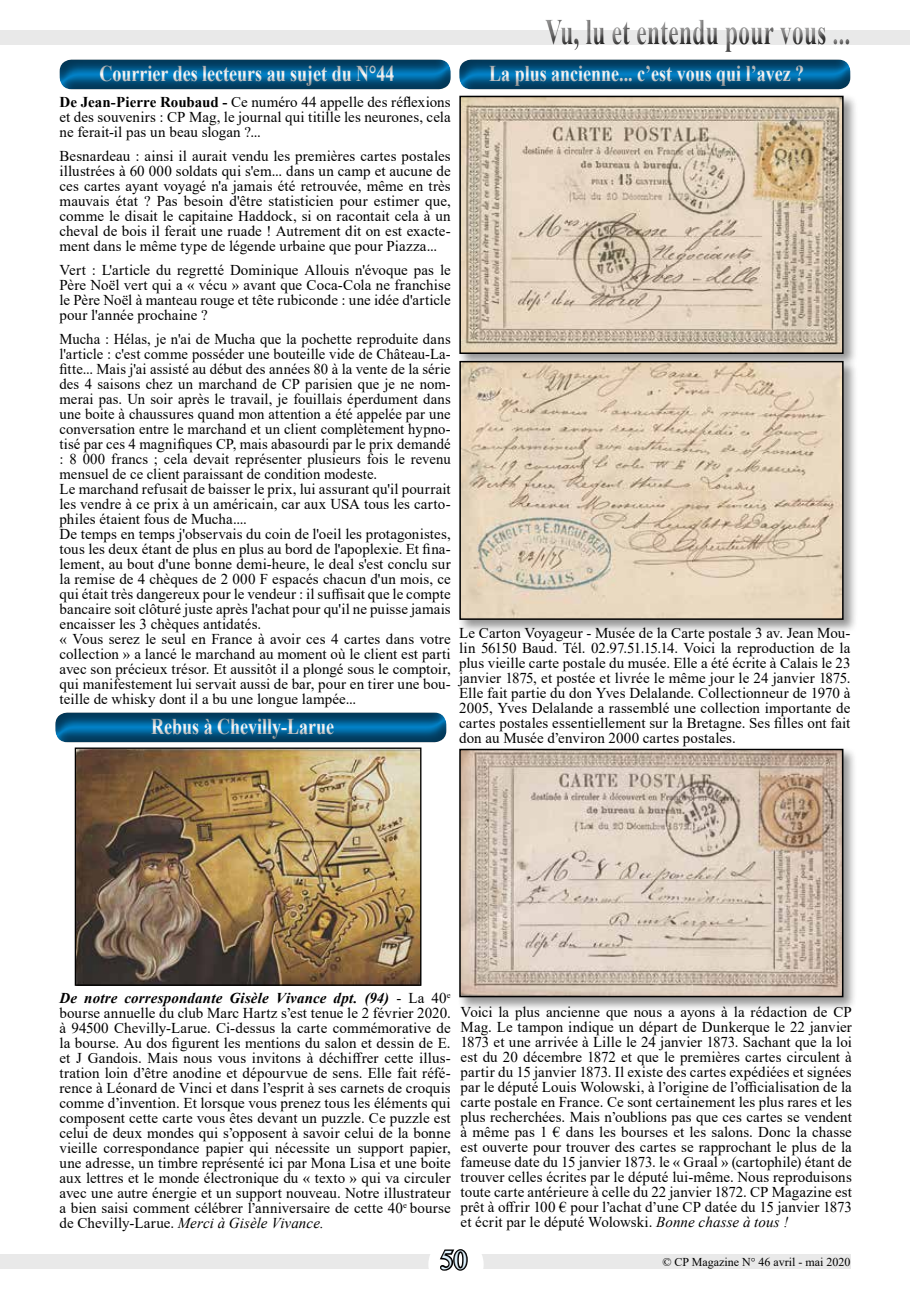
<style>
.page{position:relative;width:910px;height:1293px;background:#fff}
.page>*{position:absolute;margin:0;border:0;box-sizing:border-box;transform-origin:0 0}
.t1{font:700 36px "Times New Roman";color:#706f6f;scale:.67 1}
.t2{font:27px "Times New Roman";color:#dff2fd}
.t3{font:700 22.5px "Times New Roman";color:#fff;scale:.8 1}
.t4{font:15px/15px "Times New Roman";letter-spacing:.005em;color:#000;text-align:justify}
.t5{font:12px "Times New Roman";color:#000}
.s1{font-weight:700}
.s2{font-weight:700;font-style:italic}
.s3{font-style:italic}
</style>
<div class="page">
<div style="left:0;top:1254px;width:850px;height:14px;background:#e9e9e9"></div>
<div style="left:0;top:30px;width:910px;height:14px;background:#e9e9e9"></div>
<div style="left:428px;top:1236px;width:56px;height:56px;background:#fff;border-radius:50%"></div>
<svg style="left:439px;top:1249px;width:29px;height:22px"></svg>
<div style="left:532px;top:3px;width:332px;height:57px;background:#000;opacity:.5"></div>
<div style="left:544px;top:12px;width:316px;height:48px;background:#000;opacity:.75"></div>
<div style="left:459px;top:54px;width:394px;height:38px;background:#000;opacity:.5"></div>
<div style="left:59px;top:54px;width:394px;height:38px;background:#000;opacity:.5"></div>
<div style="left:457px;top:93px;width:401px;height:275px;background:#000;opacity:.42"></div>
<img style="left:462px;top:99px;width:379px;height:252px">
<div style="left:459px;top:96px;width:385px;height:258px;border:2px solid #000"></div>
<div style="left:457px;top:359px;width:401px;height:275px;background:#000;opacity:.42"></div>
<img style="left:462px;top:364px;width:379px;height:253px">
<div style="left:459px;top:361px;width:385px;height:259px;border:2px solid #000"></div>
<div style="left:457px;top:746px;width:401px;height:265px;background:#000;opacity:.42"></div>
<img style="left:462px;top:752px;width:378px;height:242px">
<div style="left:459px;top:749px;width:384px;height:248px;border:2px solid #000"></div>
<div style="left:55px;top:709px;width:394px;height:35px;background:#000;opacity:.5"></div>
<img style="left:77px;top:749px;width:342px;height:234px">
<div style="left:75px;top:747px;width:346px;height:238px;border:1px solid #000"></div>
<h1 class="t1" style="left:545px;top:6px;width:457px">Vu, lu et entendu pour vous ...</h1>
<h3 class="t3" style="left:100px;top:57px;width:370px">Courrier des lecteurs au sujet du N°44</h3>
<h3 class="t3" style="left:489px;top:57px;width:395px">La plus ancienne... c’est vous qui l’avez ?</h3>
<p class="t4" style="left:60px;top:94px;width:393px"><span class="s1">De Jean-Pierre Roubaud -</span> Ce numéro 44 appelle des réflexions et des souvenirs : CP Mag, le journal qui titille les neurones, cela ne ferait-il pas un beau slogan ?...</p>
<p class="t4" style="left:60px;top:148px;width:393px">Besnardeau : ainsi il aurait vendu les premières cartes postales illustrées à 60 000 soldats qui s'em... dans un camp et aucune de ces cartes ayant voyagé n'a jamais été retrouvée, même en très mauvais état ? Pas besoin d'être statisticien pour estimer que, comme le disait le capitaine Haddock, si on racontait cela à un cheval de bois il ferait une ruade ! Autrement dit on est exacte&shy;ment dans le même type de légende urbaine que pour Piazza...</p>
<p class="t4" style="left:60px;top:262px;width:393px">Vert : L'article du regretté Dominique Allouis n'évoque pas le Père Noël vert qui a « vécu » avant que Coca-Cola ne franchise le Père Noël à manteau rouge et tête rubiconde : une idée d'article pour l'année prochaine ?</p>
<p class="t4" style="left:60px;top:331px;width:393px;text-align:left">Mucha : Hélas, je n'ai de Mucha que la pochette reproduite dans l'article : c'est comme posséder une bouteille vide de Château-La&shy;fitte... Mais j'ai assisté au début des années 80 à la vente de la série des 4 saisons chez un marchand de CP parisien que je ne nom&shy;merai pas. Un soir après le travail, je fouillais éperdument dans une boite à chaussures quand mon attention a été appelée par une conversation entre le marchand et un client complètement hypno&shy;tisé par ces 4 magnifiques CP, mais abasourdi par le prix demandé : 8 000 francs ; cela devait représenter plusieurs fois le revenu mensuel de ce client paraissant de condition modeste.<br>Le marchand refusait de baisser le prix, lui assurant qu'il pourrait les vendre à ce prix à un américain, car aux USA tous les carto&shy;philes étaient fous de Mucha....<br>De temps en temps j'observais du coin de l'oeil les protagonistes, tous les deux étant de plus en plus au bord de l'apoplexie. Et fina&shy;lement, au bout d'une bonne demi-heure, le deal s'est conclu sur la remise de 4 chèques de 2 000 F espacés chacun d'un mois, ce qui était très dangereux pour le vendeur : il suffisait que le compte bancaire soit clôturé juste après l'achat pour qu'il ne puisse jamais encaisser les 3 chèques antidatés.<br>« Vous serez le seul en France à avoir ces 4 cartes dans votre collection » a lancé le marchand au moment où le client est parti avec son précieux trésor. Et aussitôt il a plongé sous le comptoir, qui manifestement lui servait aussi de bar, pour en tirer une bou&shy;teille de whisky dont il a bu une longue lampée...</p>
<p class="t4" style="left:459px;top:624px;width:393px">Le Carton Voyageur - Musée de la Carte postale 3 av. Jean Mou&shy;lin 56150 Baud. Tél. 02.97.51.15.14. Voici la reproduction de la plus vieille carte postale du musée. Elle a été écrite à Calais le 23 janvier 1875, et postée et livrée le même jour le 24 janvier 1875.<br>Elle fait partie du don Yves Delalande. Collectionneur de 1970 à 2005, Yves Delalande a rassemblé une collection importante de cartes postales essentiellement sur la Bretagne. Ses filles ont fait don au Musée d’environ 2000 cartes postales.</p>
<h3 class="t3" style="left:151px;top:710px;width:230px">Rebus à Chevilly-Larue</h3>
<p class="t4" style="left:60px;top:990px;width:393px"><span class="s2">De notre correspondante Gisèle Vivance dpt. (94)</span> - La 40<sup>e </sup>bourse annuelle du club Marc Hartz s’est tenue le 2 février 2020. à 94500 Chevilly-Larue. Ci-dessus la carte commémorative de la bourse. Au dos figurent les mentions du salon et dessin de E. et J Gandois. Mais nous vous invitons à déchiffrer cette illus&shy;tration loin d’être anodine et dépourvue de sens. Elle fait réfé&shy;rence à Léonard de Vinci et dans l’esprit à ses carnets de croquis comme d’invention. Et lorsque vous prenez tous les éléments qui composent cette carte vous êtes devant un puzzle. Ce puzzle est celui de deux mondes qui s’opposent à savoir celui de la bonne vieille correspondance papier qui nécessite un support papier, une adresse, un timbre représenté ici par Mona Lisa et une boite aux lettres et le monde électronique du « texto » qui va circuler avec une autre énergie et un support nouveau. Notre illustrateur a bien saisi comment célébrer l’anniversaire de cette 40<sup>e</sup> bourse de Chevilly-Larue. <span class="s3">Merci à Gisèle Vivance.</span></p>
<p class="t4" style="left:461px;top:1004px;width:393px">Voici la plus ancienne que nous a ayons à la rédaction de CP Mag. Le tampon indique un départ de Dunkerque le 22 janvier 1873 et une arrivée à Lille le 24 janvier 1873. Sachant que la loi est du 20 décembre 1872 et que le premières cartes circulent à partir du 15 janvier 1873. Il existe des cartes expédiées et signées par le député Louis Wolowski, à l’origine de l’officialisation de la carte postale en France. Ce sont certainement les plus rares et les plus recherchées. Mais n’oublions pas que ces cartes se vendent à même pas 1 € dans les bourses et les salons. Donc la chasse est ouverte pour trouver des cartes se rapprochant le plus de la fameuse date du 15 janvier 1873. le « Graal » (cartophile) étant de trouver celles écrites par le député lui-même. Nous reproduisons toute carte antérieure à celle du 22 janvier 1872. CP Magazine est prêt à offrir 100 € pour l’achat d’une CP datée du 15 janvier 1873 et écrit par le député Wolowski. <span class="s3">Bonne chasse à tous !</span></p>
<h2 class="t2" style="left:440px;top:1240px;width:28px">50</h2>
<p class="t5" style="left:662px;top:1253px;width:190px">© CP Magazine N° 46 avril - mai 2020</p>
</div>
